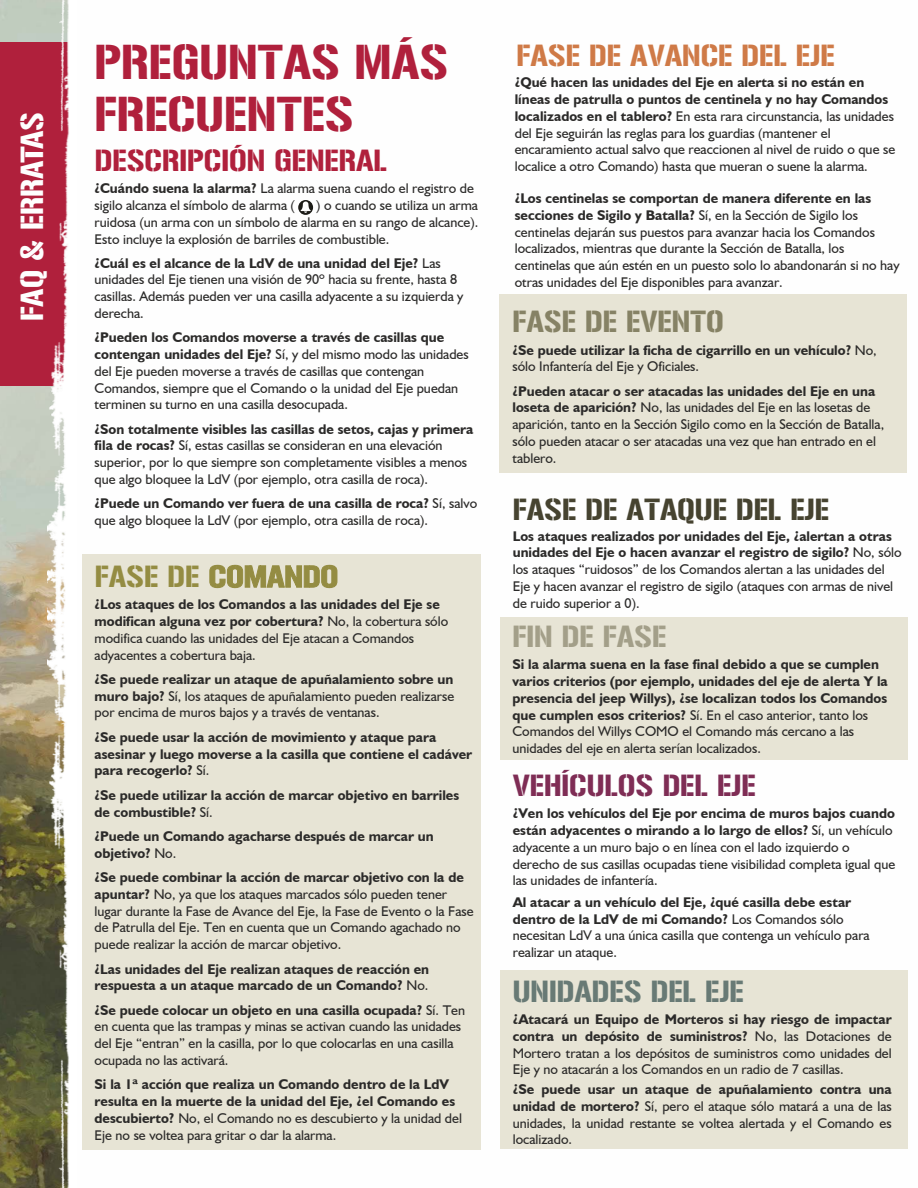
<style>
.page{position:relative;width:918px;height:1188px;background:#fff}
.page>*{position:absolute;margin:0;border:0;box-sizing:border-box;transform-origin:0 0}
.t1{font:43.2px/52.1px "Gunplay";color:#b0203c}
.t2{font:28.2px "Gunplay";color:#fefefe}
.t3{font:27px "Gunplay";color:#b0203c}
.t4{font:27px "Gunplay";color:#cf7a47}
.t5{font:27px "Gunplay";color:#464330}
.t6{font:27px "Gunplay";color:#7f2d55}
.t7{font:27px "Gunplay";color:#687a75}
.t8{font:27px "Gunplay";color:#948c42}
.t9{font:27px "Gunplay";color:#868265}
.t10{font:27px "Gunplay";color:#a39f89}
.t11{font:14.1px/16.8px "Humanist 521 BT";color:#2b2a29}
.t12{font:700 14.1px/16.8px "Humanist 521 BT";color:#2b2a29}
.s1{font-weight:700}
.s2{font-weight:400}
</style>
<div class="page">
<div style="left:82px;top:554px;width:398px;height:596px;background:#e7e4d5"></div>
<div style="left:499px;top:295px;width:408px;height:178px;background:#e7e4d5"></div>
<div style="left:500px;top:617px;width:408px;height:143px;background:#e7e4d5"></div>
<div style="left:500px;top:970px;width:408px;height:179px;background:#e7e4d5"></div>
<img style="left:0;top:386px;width:47px;height:802px">
<div style="left:0;top:42px;width:71px;height:344px;background:#b0203c"></div>
<img style="left:47px;top:0;width:24px;height:1188px">
<svg style="left:298px;top:200px;width:15px;height:15px"></svg>
<svg style="left:301px;top:202px;width:10px;height:11px"></svg>
<h2 class="t2" style="left:16px;top:321px;width:211px;rotate:-90deg">FAQ &amp; ERRATAS</h2>
<h1 class="t1" style="left:95px;top:37px;width:355px">PREGUNTAS MÁS<br>FRECUENTES</h1>
<h3 class="t3" style="left:95px;top:145px;width:294px">DESCRIPCIÓN GENERAL</h3>
<p class="t11" style="left:95px;top:180px;width:381px"><span class="s1">¿Cuándo suena la alarma?</span> La alarma suena cuando el registro de sigilo alcanza el símbolo de alarma (</p>
<p class="t11" style="left:95px;top:196px;width:385px;text-align:justify;text-indent:222px">) o cuando se utiliza un arma ruidosa (un arma con un símbolo de alarma en su rango de alcance).<br>Esto incluye la explosión de barriles de combustible.</p>
<p class="t11" style="left:95px;top:254px;width:370px"><span class="s1">¿Cuál es el alcance de la LdV de una unidad del Eje?</span> Las unidades del Eje tienen una visión de 90º hacia su frente, hasta 8 casillas. Además pueden ver una casilla adyacente a su izquierda y derecha.</p>
<p class="t11" style="left:95px;top:329px;width:376px"><span class="s1">¿Pueden los Comandos moverse a través de casillas que contengan unidades del Eje?</span> Sí, y del mismo modo las unidades del Eje pueden moverse a través de casillas que contengan Comandos, siempre que el Comando o la unidad del Eje puedan terminen su turno en una casilla desocupada.</p>
<p class="t11" style="left:95px;top:420px;width:380px"><span class="s1">¿Son totalmente visibles las casillas de setos, cajas y primera fila de rocas?</span> Sí, estas casillas se consideran en una elevación superior, por lo que siempre son completamente visibles a menos que algo bloquee la LdV (por ejemplo, otra casilla de roca).</p>
<p class="t11" style="left:95px;top:495px;width:384px"><span class="s1">¿Puede un Comando ver fuera de una casilla de roca?</span> Sí, salvo que algo bloquee la LdV (por ejemplo, otra casilla de roca).</p>
<h3 class="t8" style="left:95px;top:561px;width:245px">FASE DE COMANDO</h3>
<p class="t11" style="left:95px;top:596px;width:355px"><span class="s1">¿Los ataques de los Comandos a las unidades del Eje se modifican alguna vez por cobertura?</span> No, la cobertura sólo modifica cuando las unidades del Eje atacan a Comandos adyacentes a cobertura baja.</p>
<p class="t11" style="left:95px;top:670px;width:361px;text-align:justify"><span class="s1">¿Se puede realizar un ataque de apuñalamiento sobre un muro bajo?</span> Sí, los ataques de apuñalamiento pueden realizarse por encima de muros bajos y a través de ventanas.</p>
<p class="t12" style="left:95px;top:728px;width:379px">¿Se puede usar la acción de movimiento y ataque para asesinar y luego moverse a la casilla que contiene el cadáver para recogerlo? <span class="s2">Sí.</span></p>
<p class="t12" style="left:95px;top:786px;width:366px">¿Se puede utilizar la acción de marcar objetivo en barriles de combustible? <span class="s2">Sí.</span></p>
<p class="t12" style="left:95px;top:827px;width:341px">¿Puede un Comando agacharse después de marcar un objetivo? <span class="s2">No.</span></p>
<p class="t11" style="left:95px;top:868px;width:380px"><span class="s1">¿Se puede combinar la acción de marcar objetivo con la de apuntar?</span> No, ya que los ataques marcados sólo pueden tener lugar durante la Fase de Avance del Eje, la Fase de Evento o la Fase de Patrulla del Eje. Ten en cuenta que un Comando agachado no puede realizar la acción de marcar objetivo.</p>
<p class="t12" style="left:95px;top:960px;width:336px">¿Las unidades del Eje realizan ataques de reacción en respuesta a un ataque marcado de un Comando? <span class="s2">No.</span></p>
<p class="t11" style="left:95px;top:1001px;width:372px"><span class="s1">¿Se puede colocar un objeto en una casilla ocupada?</span> Sí. Ten en cuenta que las trampas y minas se activan cuando las unidades del Eje “entran” en la casilla, por lo que colocarlas en una casilla ocupada no las activará.</p>
<p class="t12" style="left:95px;top:1076px;width:369px">Si la 1ª acción que realiza un Comando dentro de la LdV resulta en la muerte de la unidad del Eje, ¿el Comando es descubierto? <span class="s2">No, el Comando no es descubierto y la unidad del Eje no se voltea para gritar o dar la alarma.</span></p>
<h3 class="t4" style="left:516px;top:40px;width:320px">FASE DE AVANCE DEL EJE</h3>
<p class="t11" style="left:515px;top:74px;width:382px"><span class="s1">¿Qué hacen las unidades del Eje en alerta si no están en líneas de patrulla o puntos de centinela y no hay Comandos localizados en el tablero?</span> En esta rara circunstancia, las unidades del Eje seguirán las reglas para los guardias (mantener el encaramiento actual salvo que reaccionen al nivel de ruido o que se localice a otro Comando) hasta que mueran o suene la alarma.</p>
<p class="t11" style="left:515px;top:190px;width:386px"><span class="s1">¿Los centinelas se comportan de manera diferente en las secciones de Sigilo y Batalla?</span> Sí, en la Sección de Sigilo los centinelas dejarán sus puestos para avanzar hacia los Comandos localizados, mientras que durante la Sección de Batalla, los centinelas que aún estén en un puesto solo lo abandonarán si no hay otras unidades del Eje disponibles para avanzar.</p>
<h3 class="t9" style="left:513px;top:306px;width:213px">FASE DE EVENTO</h3>
<p class="t12" style="left:513px;top:341px;width:366px">¿Se puede utilizar la ficha de cigarrillo en un vehículo? <span class="s2">No, sólo Infantería del Eje y Oficiales.</span></p>
<p class="t11" style="left:513px;top:382px;width:373px"><span class="s1">¿Pueden atacar o ser atacadas las unidades del Eje en una loseta de aparición?</span> No, las unidades del Eje en las losetas de aparición, tanto en la Sección Sigilo como en la Sección de Batalla, sólo pueden atacar o ser atacadas una vez que han entrado en el tablero.</p>
<h3 class="t5" style="left:513px;top:493px;width:318px">FASE DE ATAQUE DEL EJE</h3>
<p class="t11" style="left:513px;top:527px;width:390px"><span class="s1">Los ataques realizados por unidades del Eje, ¿alertan a otras unidades del Eje o hacen avanzar el registro de sigilo?</span> No, sólo los ataques “ruidosos” de los Comandos alertan a las unidades del Eje y hacen avanzar el registro de sigilo (ataques con armas de nivel de ruido superior a 0).</p>
<h3 class="t10" style="left:513px;top:621px;width:155px">FIN DE FASE</h3>
<p class="t12" style="left:513px;top:656px;width:377px">Si la alarma suena en la fase final debido a que se cumplen varios criterios (por ejemplo, unidades del eje de alerta Y la presencia del jeep Willys), ¿se localizan todos los Comandos que cumplen esos criterios? <span class="s2">Sí. En el caso anterior, tanto los Comandos del Willys COMO el Comando más cercano a las unidades del eje en alerta serían localizados.</span></p>
<h3 class="t6" style="left:513px;top:770px;width:245px">VEHÍCULOS DEL EJE</h3>
<p class="t11" style="left:513px;top:805px;width:384px"><span class="s1">¿Ven los vehículos del Eje por encima de muros bajos cuando están adyacentes o mirando a lo largo de ellos?</span> Sí, un vehículo adyacente a un muro bajo o en línea con el lado izquierdo o derecho de sus casillas ocupadas tiene visibilidad completa igual que las unidades de infantería.</p>
<p class="t11" style="left:513px;top:893px;width:358px"><span class="s1">Al atacar a un vehículo del Eje, ¿qué casilla debe estar dentro de la LdV de mi Comando?</span> Los Comandos sólo necesitan LdV a una única casilla que contenga un vehículo para realizar un ataque.</p>
<h3 class="t7" style="left:513px;top:976px;width:233px">UNIDADES DEL EJE</h3>
<p class="t11" style="left:513px;top:1011px;width:380px;text-align:justify"><span class="s1">¿Atacará un Equipo de Morteros si hay riesgo de impactar contra un depósito de suministros?</span> No, las Dotaciones de Mortero tratan a los depósitos de suministros como unidades del Eje y no atacarán a los Comandos en un radio de 7 casillas.</p>
<p class="t11" style="left:513px;top:1081px;width:380px;text-align:justify"><span class="s1">¿Se puede usar un ataque de apuñalamiento contra una unidad de mortero?</span> Sí, pero el ataque sólo matará a una de las unidades, la unidad restante se voltea alertada y el Comando es localizado.</p>
</div>
